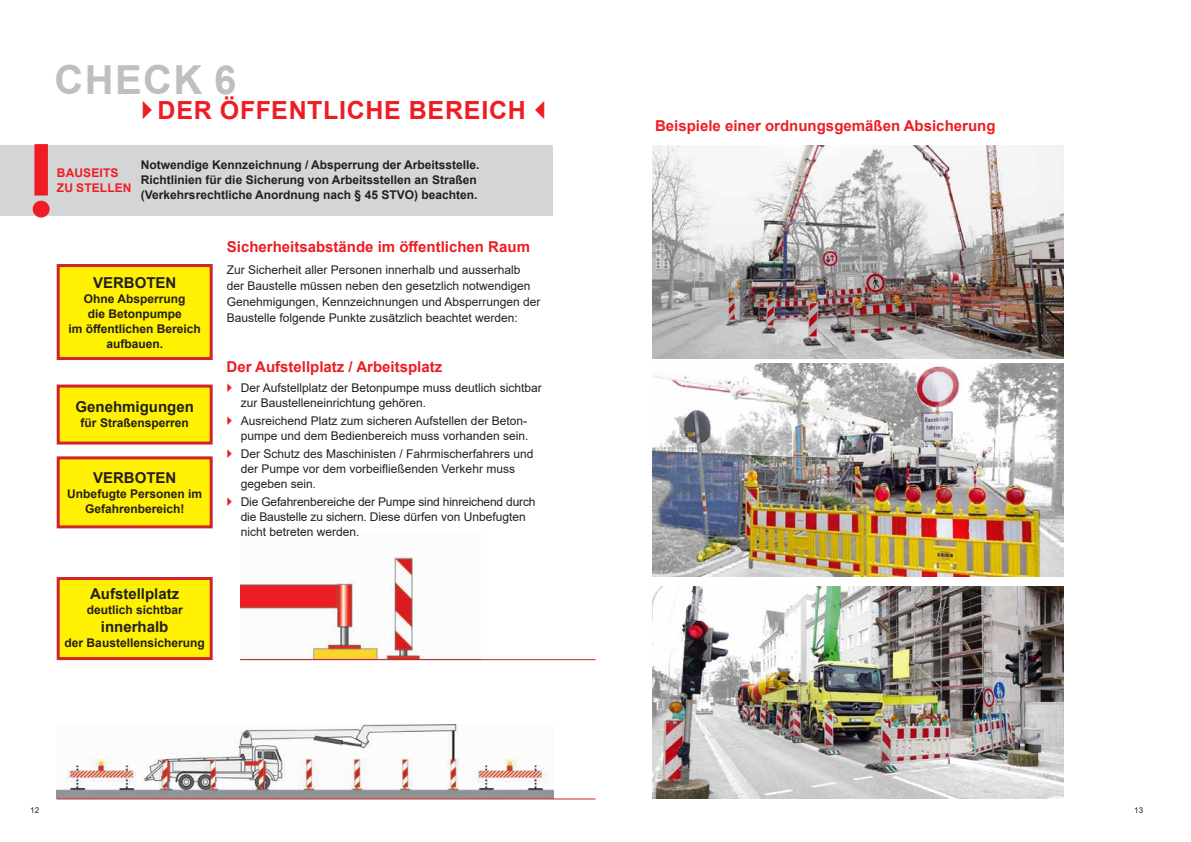
<style>
.page{position:relative;width:1191px;height:842px;background:#fff}
.page>*{position:absolute;margin:0;border:0;box-sizing:border-box;transform-origin:0 0}
.t1{font:600 95.6px "Futura ND";color:#ee1d23}
.t2{font:700 40px "Arial";letter-spacing:.035em;color:#bebfc2}
.t3{font:700 25px "Arial";letter-spacing:.03em;color:#ee1d23}
.t4{font:700 15px "Arial";color:#ee1d23}
.t5{font:700 15px "Arial";color:#231f20}
.t6{font:12px/15px "Arial";color:#231f20}
.t7{font:700 12px/15px "Arial";color:#231f20;text-align:center}
.t8{font:700 12px/15px "Arial";letter-spacing:.01em;color:#ee1d23}
.t9{font:8px "Arial";color:#231f20}
</style>
<div class="page">
<img style="left:57px;top:724px;width:496px;height:74px">
<img style="left:240px;top:556px;width:240px;height:103px">
<div style="left:0;top:145px;width:553px;height:70px;background:#d4d5d7"></div>
<div style="left:57px;top:264px;width:156px;height:96px;background:#fff101;border:3px solid #d1232a"></div>
<hr style="left:240px;top:659px;width:355px;height:1px;background:#d1232a">
<div style="left:57px;top:385px;width:156px;height:60px;background:#fff101;border:3px solid #d1232a"></div>
<div style="left:57px;top:577px;width:156px;height:83px;background:#fff101;border:3px solid #d1232a"></div>
<hr style="left:57px;top:798px;width:538px;height:1px;background:#d1232a">
<div style="left:57px;top:456px;width:156px;height:72px;background:#fff101;border:3px solid #d1232a"></div>
<img style="left:652px;top:146px;width:411px;height:212px">
<img style="left:652px;top:363px;width:411px;height:213px">
<img style="left:652px;top:586px;width:411px;height:213px">
<h2 class="t2" style="left:55px;top:51px;width:183px">CHECK 6</h2>
<h3 class="t3" style="left:158px;top:92px;width:370px">DER ÖFFENTLICHE BEREICH</h3>
<h1 class="t1" style="left:28px;top:116px;width:29px">!</h1>
<p class="t8" style="left:57px;top:165px;width:76px">BAUSEITS<br>ZU STELLEN</p>
<p class="t7" style="left:141px;top:158px;width:340px;text-align:left">Notwendige Kennzeichnung / Absperrung der Arbeitsstelle.<br>Richtlinien für die Sicherung von Arbeitsstellen an Straßen (Verkehrsrechtliche Anordnung nach § 45 STVO) beachten.</p>
<p class="t5" style="left:93px;top:272px;width:85px">VERBOTEN</p>
<p class="t7" style="left:68px;top:291px;width:134px">Ohne Absperrung<br>die Betonpumpe<br>im öffentlichen Bereich aufbauen.</p>
<p class="t5" style="left:75px;top:396px;width:120px">Genehmigungen</p>
<p class="t7" style="left:81px;top:415px;width:110px">für Straßensperren</p>
<p class="t5" style="left:93px;top:467px;width:85px">VERBOTEN</p>
<p class="t7" style="left:67px;top:486px;width:136px">Unbefugte Personen im<br>Gefahrenbereich!</p>
<p class="t5" style="left:90px;top:583px;width:91px">Aufstellplatz</p>
<p class="t7" style="left:87px;top:603px;width:98px">deutlich sichtbar</p>
<p class="t5" style="left:101px;top:616px;width:69px">innerhalb</p>
<p class="t7" style="left:65px;top:636px;width:142px">der Baustellensicherung</p>
<p class="t4" style="left:227px;top:236px;width:305px">Sicherheitsabstände im öffentlichen Raum</p>
<p class="t6" style="left:227px;top:261px;width:315px;line-height:16px">Zur Sicherheit aller Personen innerhalb und ausserhalb der Baustelle müssen neben den gesetzlich notwendigen Genehmigungen, Kennzeichnungen und Absperrungen der Baustelle folgende Punkte zusätzlich beachtet werden:</p>
<p class="t4" style="left:227px;top:356px;width:217px">Der Aufstellplatz / Arbeitsplatz</p>
<p class="t6" style="left:241px;top:381px;width:302px">Der Aufstellplatz der Betonpumpe muss deutlich sichtbar zur Baustelleneinrichtung gehören.</p>
<p class="t6" style="left:241px;top:413px;width:289px">Ausreichend Platz zum sicheren Aufstellen der Beton&shy;pumpe und dem Bedienbereich muss vorhanden sein.</p>
<p class="t6" style="left:241px;top:446px;width:294px">Der Schutz des Maschinisten / Fahrmischerfahrers und der Pumpe vor dem vorbeifließenden Verkehr muss gegeben sein.</p>
<p class="t6" style="left:241px;top:494px;width:296px">Die Gefahrenbereiche der Pumpe sind hinreichend durch die Baustelle zu sichern. Diese dürfen von Unbefugten nicht betreten werden.</p>
<p class="t4" style="left:655px;top:115px;width:342px">Beispiele einer ordnungsgemäßen Absicherung</p>
<p class="t9" style="left:30px;top:805px;width:10px">12</p>
<p class="t9" style="left:1134px;top:805px;width:10px">13</p>
</div>
